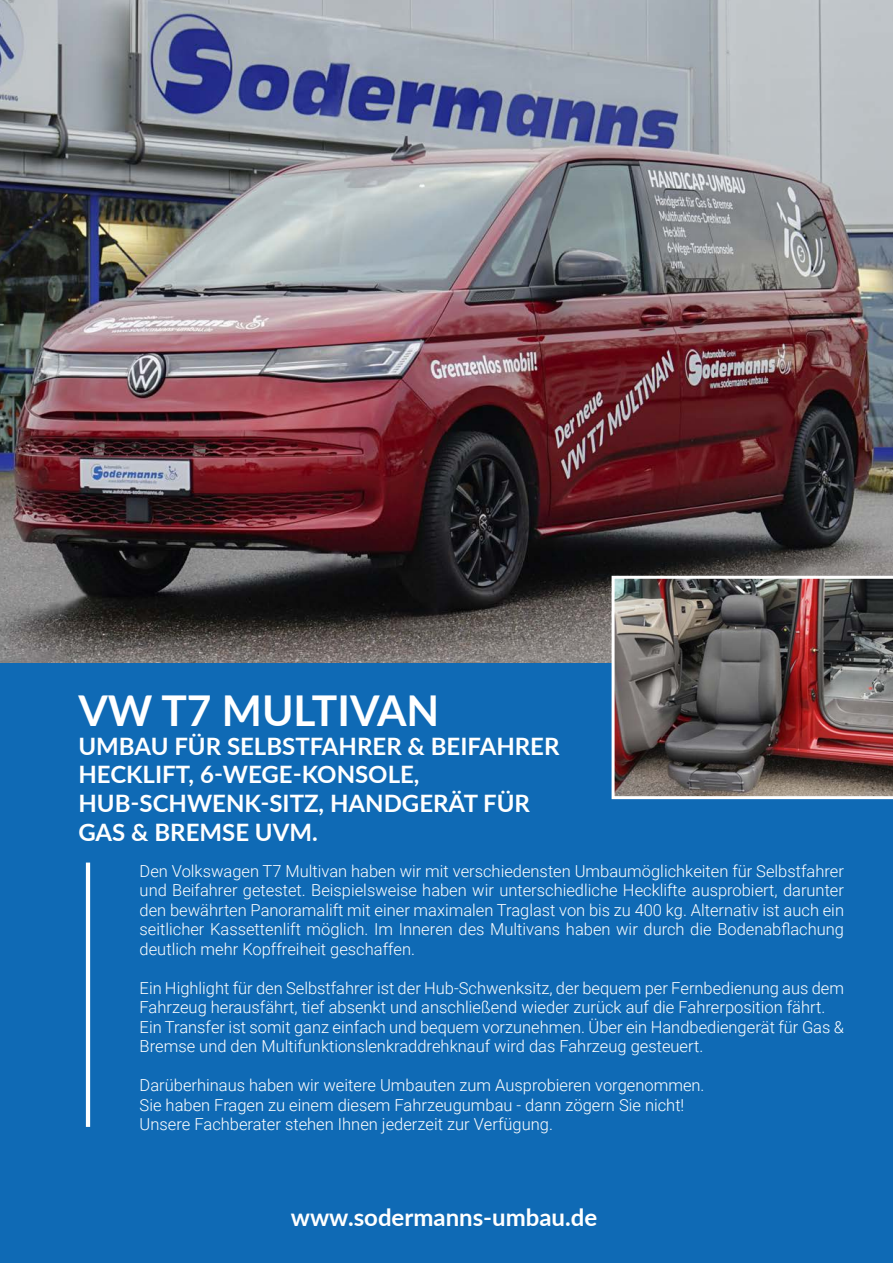
<style>
.page{position:relative;width:893px;height:1263px;background:#fff}
.page>*{position:absolute;margin:0;border:0;box-sizing:border-box;transform-origin:0 0}
.t1{font:700 42.45px "Lato";color:#fff}
.t2{font:700 24px/28.8px "Lato";color:#fff}
.t3{font:300 16.5px/19.5px "Roboto";color:#fff}
</style>
<div class="page">
<img style="left:0;top:0;width:893px;height:663px">
<div style="left:0;top:663px;width:893px;height:600px;background:#0f6ab5"></div>
<hr style="left:86px;top:862px;width:4px;height:265px;background:#fff">
<img style="left:612px;top:576px;width:281px;height:223px">
<h1 class="t1" style="left:78px;top:679px;width:362px">VW T7 MULTIVAN</h1>
<h2 class="t2" style="left:78px;top:730px;width:483px">UMBAU FÜR SELBSTFAHRER &amp; BEIFAHRER<br>HECKLIFT, 6-WEGE-KONSOLE,<br>HUB-SCHWENK-SITZ, HANDGERÄT FÜR<br>GAS &amp; BREMSE UVM.</h2>
<p class="t3" style="left:140px;top:860px;width:706px;text-align:justify">Den Volkswagen T7 Multivan haben wir mit verschiedensten Umbaumöglichkeiten für Selbstfahrer und Beifahrer getestet. Beispielsweise haben wir unterschiedliche Hecklifte ausprobiert, darunter den bewährten Panoramalift mit einer maximalen Traglast von bis zu 400 kg. Alternativ ist auch ein seitlicher Kassettenlift möglich. Im Inneren des Multivans haben wir durch die Bodenabflachung deutlich mehr Kopffreiheit geschaffen.</p>
<p class="t3" style="left:140px;top:977px;width:706px">Ein Highlight für den Selbstfahrer ist der Hub-Schwenksitz, der bequem per Fernbedienung aus dem Fahrzeug herausfährt, tief absenkt und anschließend wieder zurück auf die Fahrerposition fährt.<br>Ein Transfer ist somit ganz einfach und bequem vorzunehmen. Über ein Handbediengerät für Gas &amp; Bremse und den Multifunktionslenkraddrehknauf wird das Fahrzeug gesteuert.</p>
<p class="t3" style="left:140px;top:1075px;width:566px">Darüberhinaus haben wir weitere Umbauten zum Ausprobieren vorgenommen.<br>Sie haben Fragen zu einem diesem Fahrzeugumbau - dann zögern Sie nicht!<br>Unsere Fachberater stehen Ihnen jederzeit zur Verfügung.</p>
<h2 class="t2" style="left:291px;top:1202px;width:308px">www.sodermanns-umbau.de</h2>
</div>
